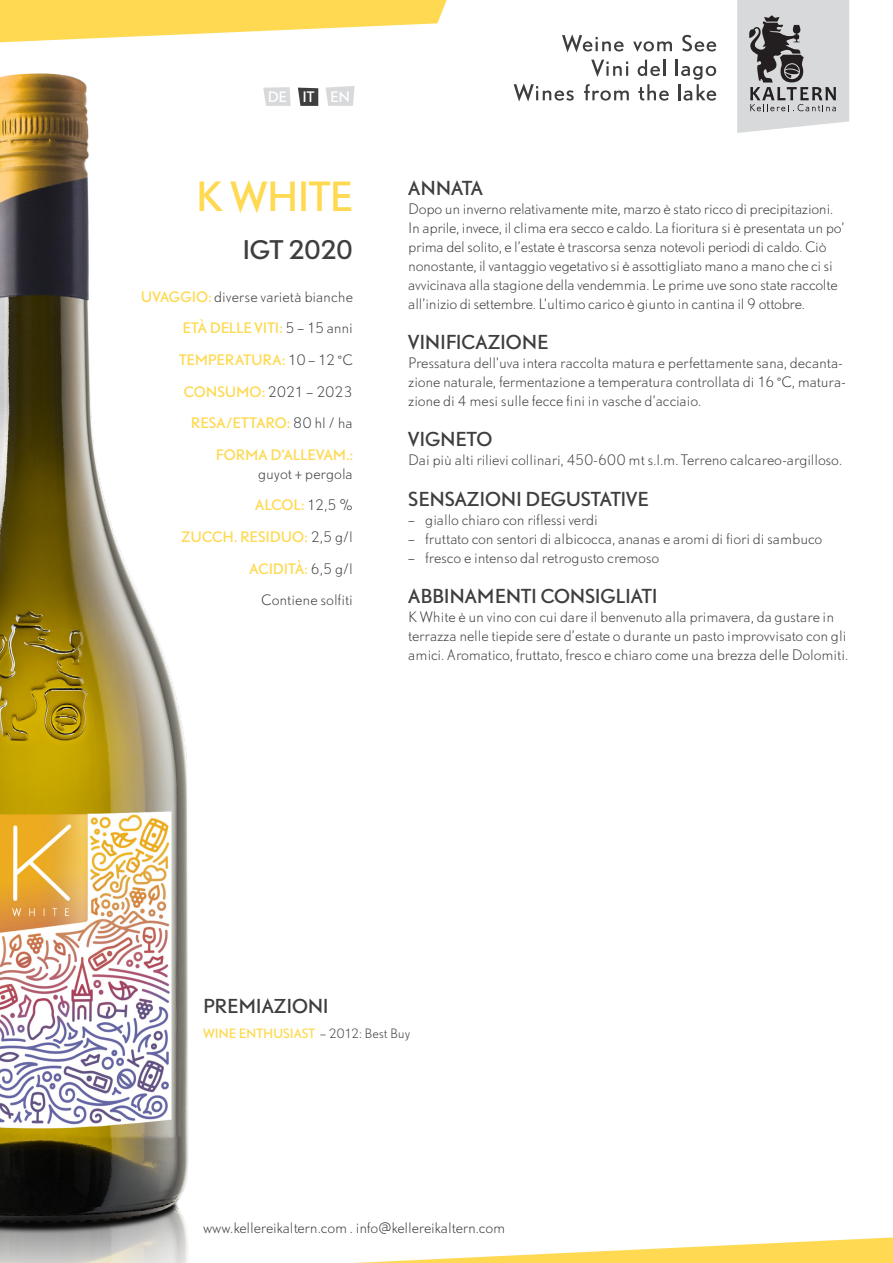
<style>
.page{position:relative;width:893px;height:1263px;background:#fff}
.page>*{position:absolute;margin:0;border:0;box-sizing:border-box;transform-origin:0 0}
.Lage{font:37.5px "DTL Nobel T";letter-spacing:-.02em;color:#fed951}
.Lage-2{font:24px "DTL Nobel T";letter-spacing:-.035em;color:#3e3e3f}
.Untertitel_Text{font:18px "DTL Nobel T";letter-spacing:-.01em;color:#3e3e3f}
.Text{font:300 13.5px/18.9px "DTL Nobel T";letter-spacing:-.015em;color:#3e3e3f}
.Kurzinfos{font:13.5px/18.9px "DTL Nobel T";letter-spacing:-.005em;color:#fed951;text-align:right}
.Kurzinfos-2{font:300 13.5px "DTL Nobel T";letter-spacing:-.005em;color:#3e3e3f}
.Kurzinfos-3{font:300 13.5px "DTL Nobel T";letter-spacing:-.025em;color:#3e3e3f}
.t1{font:13.5px "DTL Nobel T";color:#fff}
.Text_Auszeichnungen{font:12px "DTL Nobel T";color:#fed951}
.s1{font-weight:400;color:#fed951}
.s2{font-weight:300;color:#3e3e3f}
</style>
<div class="page">
<svg style="left:0;top:0;width:447px;height:42px"></svg>
<svg style="left:355px;top:1237px;width:538px;height:26px"></svg>
<svg style="left:263px;top:87px;width:28px;height:19px"></svg>
<svg style="left:298px;top:88px;width:20px;height:18px"></svg>
<svg style="left:325px;top:86px;width:30px;height:20px"></svg>
<svg style="left:562px;top:34px;width:62px;height:18px"></svg>
<svg style="left:633px;top:41px;width:39px;height:11px"></svg>
<svg style="left:682px;top:35px;width:34px;height:17px"></svg>
<svg style="left:591px;top:60px;width:37px;height:17px"></svg>
<svg style="left:638px;top:60px;width:27px;height:16px"></svg>
<svg style="left:514px;top:83px;width:60px;height:19px"></svg>
<svg style="left:584px;top:84px;width:45px;height:17px"></svg>
<svg style="left:638px;top:84px;width:31px;height:17px"></svg>
<svg style="left:676px;top:60px;width:40px;height:41px"></svg>
<svg style="left:737px;top:0;width:112px;height:133px;background:#bbbbbd"></svg>
<img style="left:0;top:73px;width:189px;height:1190px">
<p class="t1" style="left:268px;top:87px;width:84px">DE IT EN</p>
<p class="Lage" style="left:196px;top:170px;width:159px">K WHITE</p>
<p class="Lage-2" style="left:242px;top:233px;width:112px">IGT 2020</p>
<p class="Kurzinfos-2" style="left:141px;top:288px;width:214px"><span class="s1">UVAGGIO:</span> diverse varietà bianche</p>
<p class="Kurzinfos" style="left:182px;top:318px;width:172px">ETÀ DELLE VITI: <span class="s2">5 – 15 anni</span></p>
<p class="Kurzinfos" style="left:179px;top:350px;width:175px">TEMPERATURA: <span class="s2">10 – 12 °C</span></p>
<p class="Kurzinfos-3" style="left:184px;top:383px;width:171px"><span class="s1">CONSUMO:</span> 2021 – 2023</p>
<p class="Kurzinfos" style="left:191px;top:413px;width:164px">RESA/ETTARO: <span class="s2">80 hl / ha</span></p>
<p class="Kurzinfos" style="left:216px;top:445px;width:139px">FORMA D’ALLEVAM.: <span class="s2">guyot + pergola</span></p>
<p class="Kurzinfos" style="left:255px;top:495px;width:99px">ALCOL: <span class="s2">12,5 %</span></p>
<p class="Kurzinfos" style="left:181px;top:527px;width:173px">ZUCCH. RESIDUO: <span class="s2">2,5 g/l</span></p>
<p class="Kurzinfos" style="left:250px;top:559px;width:105px">ACIDITÀ: <span class="s2">6,5 g/l</span></p>
<p class="Kurzinfos-2" style="left:261px;top:591px;width:93px">Contiene solfiti</p>
<p class="Untertitel_Text" style="left:408px;top:176px;width:76px">ANNATA</p>
<p class="Text" style="left:408px;top:199px;width:438px">Dopo un inverno relativamente mite, marzo è stato ricco di precipitazioni.<br>In aprile, invece, il clima era secco e caldo. La fioritura si è presentata un po’ prima del solito, e l’estate è trascorsa senza notevoli periodi di caldo. Ciò nonostante, il vantaggio vegetativo si è assottigliato mano a mano che ci si avvicinava alla stagione della vendemmia. Le prime uve sono state raccolte all’inizio di settembre. L’ultimo carico è giunto in cantina il 9 ottobre.</p>
<p class="Untertitel_Text" style="left:408px;top:330px;width:142px">VINIFICAZIONE</p>
<p class="Text" style="left:408px;top:353px;width:439px">Pressatura dell’uva intera raccolta matura e perfettamente sana, decanta&shy;zione naturale, fermentazione a temperatura controllata di 16 °C, matura&shy;zione di 4 mesi sulle fecce fini in vasche d’acciaio.</p>
<p class="Untertitel_Text" style="left:408px;top:427px;width:86px">VIGNETO</p>
<p class="Text" style="left:408px;top:451px;width:435px">Dai più alti rilievi collinari, 450-600 mt s.l.m. Terreno calcareo-argilloso.</p>
<p class="Untertitel_Text" style="left:408px;top:487px;width:242px">SENSAZIONI DEGUSTATIVE</p>
<p class="Text" style="left:408px;top:510px;width:191px">– giallo chiaro con riflessi verdi</p>
<p class="Text" style="left:408px;top:529px;width:416px">– fruttato con sentori di albicocca, ananas e aromi di fiori di sambuco</p>
<p class="Text" style="left:408px;top:548px;width:253px">– fresco e intenso dal retrogusto cremoso</p>
<p class="Untertitel_Text" style="left:408px;top:584px;width:251px">ABBINAMENTI CONSIGLIATI</p>
<p class="Text" style="left:408px;top:607px;width:441px">K White è un vino con cui dare il benvenuto alla primavera, da gustare in terrazza nelle tiepide sere d’estate o durante un pasto improvvisato con gli amici. Aromatico, fruttato, fresco e chiaro come una brezza delle Dolomiti.</p>
<p class="Untertitel_Text" style="left:203px;top:993px;width:127px">PREMIAZIONI</p>
<p class="Text_Auszeichnungen" style="left:203px;top:1025px;width:209px">WINE ENTHUSIAST <span class="s2">– 2012: Best Buy</span></p>
<p class="Text" style="left:203px;top:1218px;width:304px">www.kellereikaltern.com . info@kellereikaltern.com</p>
</div>
